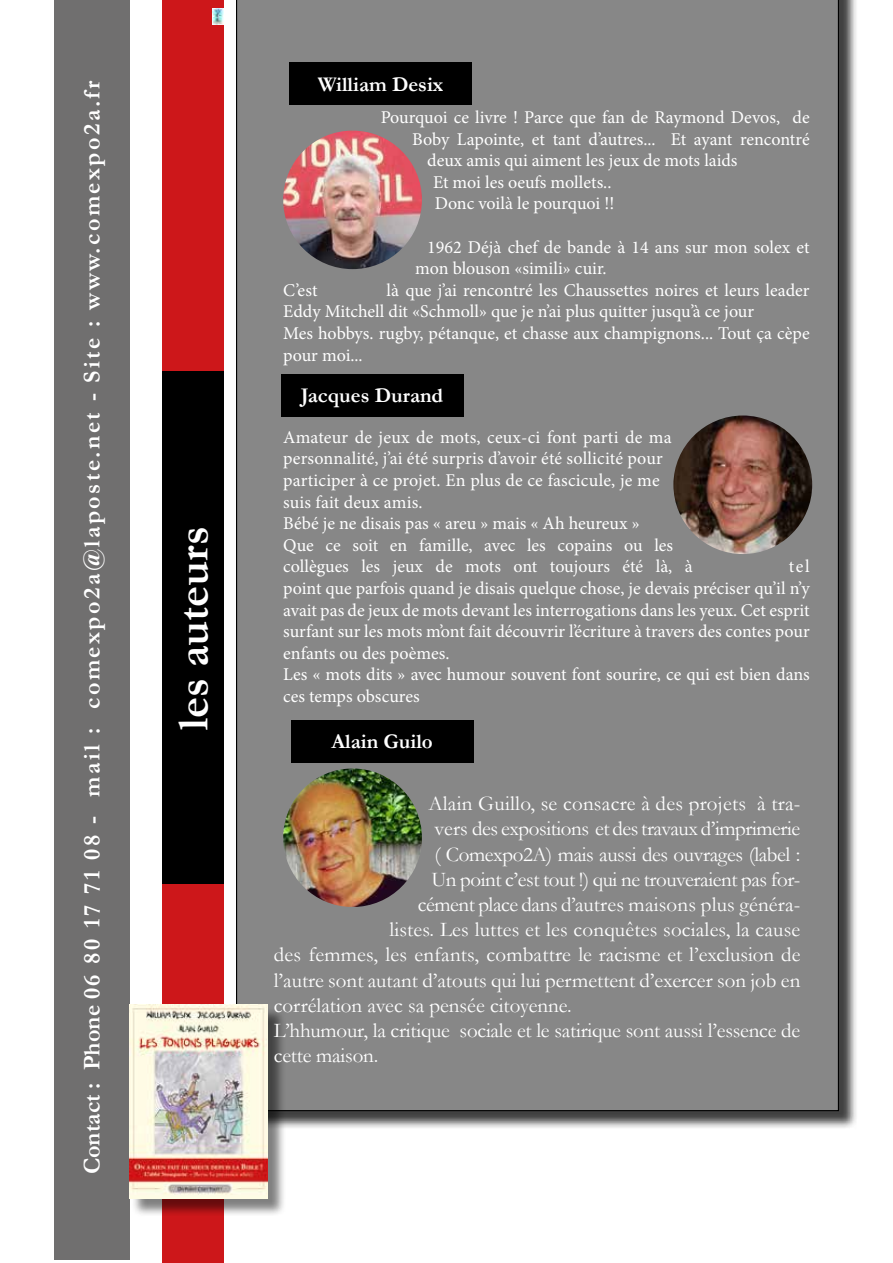
<style>
.page{position:relative;width:893px;height:1263px;background:#fff}
.page>*{position:absolute;margin:0;border:0;box-sizing:border-box;transform-origin:0 0}
.t1{font:700 45px "Garamond";color:#fff}
.t2{font:700 24px "Garamond";letter-spacing:.1em;color:#fff}
.t3{font:21px "Garamond";color:#fff}
.t4{font:21px "Garamond";letter-spacing:-.02em;color:#fff}
.t5{font:700 21px "Garamond";color:#fff}
.t6{font:18px/21.6px "Minion Pro";color:#fff}
</style>
<div class="page">
<div style="left:238px;top:0;width:620px;height:1130px;background:#000;opacity:.75"></div>
<div style="left:236px;top:0;width:603px;height:1111px;background:#878787"></div>
<div style="left:162px;top:0;width:61px;height:1263px;background:#cd171a"></div>
<div style="left:162px;top:372px;width:61px;height:512px;background:#000"></div>
<div style="left:54px;top:0;width:75px;height:1259px;background:#706f6f"></div>
<img style="left:213px;top:9px;width:10px;height:15px">
<div style="left:131px;top:1007px;width:155px;height:210px;background:#000;opacity:.5"></div>
<img style="left:129px;top:1004px;width:139px;height:194px">
<div style="left:289px;top:63px;width:183px;height:42px;background:#000"></div>
<div style="left:281px;top:374px;width:182px;height:43px;background:#000"></div>
<div style="left:291px;top:720px;width:183px;height:43px;background:#000"></div>
<img style="left:283px;top:131px;width:139px;height:138px;border-radius:69px">
<img style="left:673px;top:415px;width:139px;height:139px;border-radius:69px">
<img style="left:283px;top:768px;width:139px;height:139px;border-radius:69px">
<h2 class="t2" style="left:75px;top:1174px;width:1095px;rotate:-90deg">Contact : Phone 06 80 17 71 08 - mail : comexpo2a@laposte.net - Site : www.comexpo2a.fr</h2>
<h1 class="t1" style="left:163px;top:730px;width:206px;rotate:-90deg">les auteurs</h1>
<p class="t5" style="left:318px;top:70px;width:127px">William Desix</p>
<p class="t6" style="left:381px;top:107px;width:430px">Pourquoi ce livre ! Parce que fan de Raymond Devos, de</p>
<p class="t6" style="left:412px;top:128px;width:399px">Boby Lapointe, et tant d’autres... Et ayant rencontré</p>
<p class="t6" style="left:427px;top:150px;width:312px">deux amis qui aiment les jeux de mots laids</p>
<p class="t6" style="left:433px;top:171px;width:180px">Et moi les oeufs mollets..</p>
<p class="t6" style="left:435px;top:193px;width:181px">Donc voilà le pourquoi !!</p>
<p class="t6" style="left:415px;top:236px;width:396px;text-indent:12px">1962 Déjà chef de bande à 14 ans sur mon solex et mon blouson «simili» cuir.</p>
<p class="t6" style="left:283px;top:279px;width:528px;text-indent:104px">là que j’ai rencontré les Chaussettes noires et leurs leader Eddy Mitchell dit «Schmoll» que je n’ai plus quitter jusqu’à ce jour<br>Mes hobbys. rugby, pétanque, et chasse aux champignons... Tout ça cèpe pour moi...</p>
<p class="t6" style="left:283px;top:279px;width:36px">C’est</p>
<p class="t5" style="left:301px;top:381px;width:144px">Jacques Durand</p>
<p class="t6" style="left:283px;top:426px;width:411px">Amateur de jeux de mots, ceux-ci font parti de ma personnalité, j’ai été surpris d’avoir été sollicité pour participer à ce projet. En plus de ce fascicule, je me<br>suis fait deux amis.<br>Bébé je ne disais pas « areu » mais « Ah heureux »<br>Que ce soit en famille, avec les copains ou les collègues les jeux de mots ont toujours été là, à</p>
<p class="t6" style="left:283px;top:556px;width:528px;text-indent:505px">tel point que parfois quand je disais quelque chose, je devais préciser qu’il n’y avait pas de jeux de mots devant les interrogations dans les yeux. Cet esprit surfant sur les mots m’ont fait découvrir l’écriture à travers des contes pour enfants ou des poèmes.<br>Les « mots dits » avec humour souvent font sourire, ce qui est bien dans ces temps obscures</p>
<p class="t5" style="left:331px;top:727px;width:103px">Alain Guilo</p>
<p class="t3" style="left:428px;top:789px;width:374px">Alain Guillo, se consacre à des projets à tra-</p>
<p class="t4" style="left:434px;top:814px;width:367px">vers des expositions et des travaux d’imprimerie</p>
<p class="t4" style="left:434px;top:840px;width:368px">( Comexpo2A) mais aussi des ouvrages (label :</p>
<p class="t4" style="left:431px;top:865px;width:371px">Un point c’est tout !) qui ne trouveraient pas for-</p>
<p class="t3" style="left:418px;top:890px;width:384px">cément place dans d’autres maisons plus généra-</p>
<p class="t3" style="left:389px;top:915px;width:413px">listes. Les luttes et les conquêtes sociales, la cause</p>
<p class="t3" style="left:274px;top:940px;width:528px">des femmes, les enfants, combattre le racisme et l’exclusion de</p>
<p class="t3" style="left:274px;top:966px;width:528px">l’autre sont autant d’atouts qui lui permettent d’exercer son job en</p>
<p class="t3" style="left:274px;top:991px;width:300px">corrélation avec sa pensée citoyenne.</p>
<p class="t3" style="left:274px;top:1016px;width:528px">L’hhumour, la critique sociale et le satirique sont aussi l’essence de</p>
<p class="t3" style="left:274px;top:1041px;width:106px">cette maison.</p>
</div>
